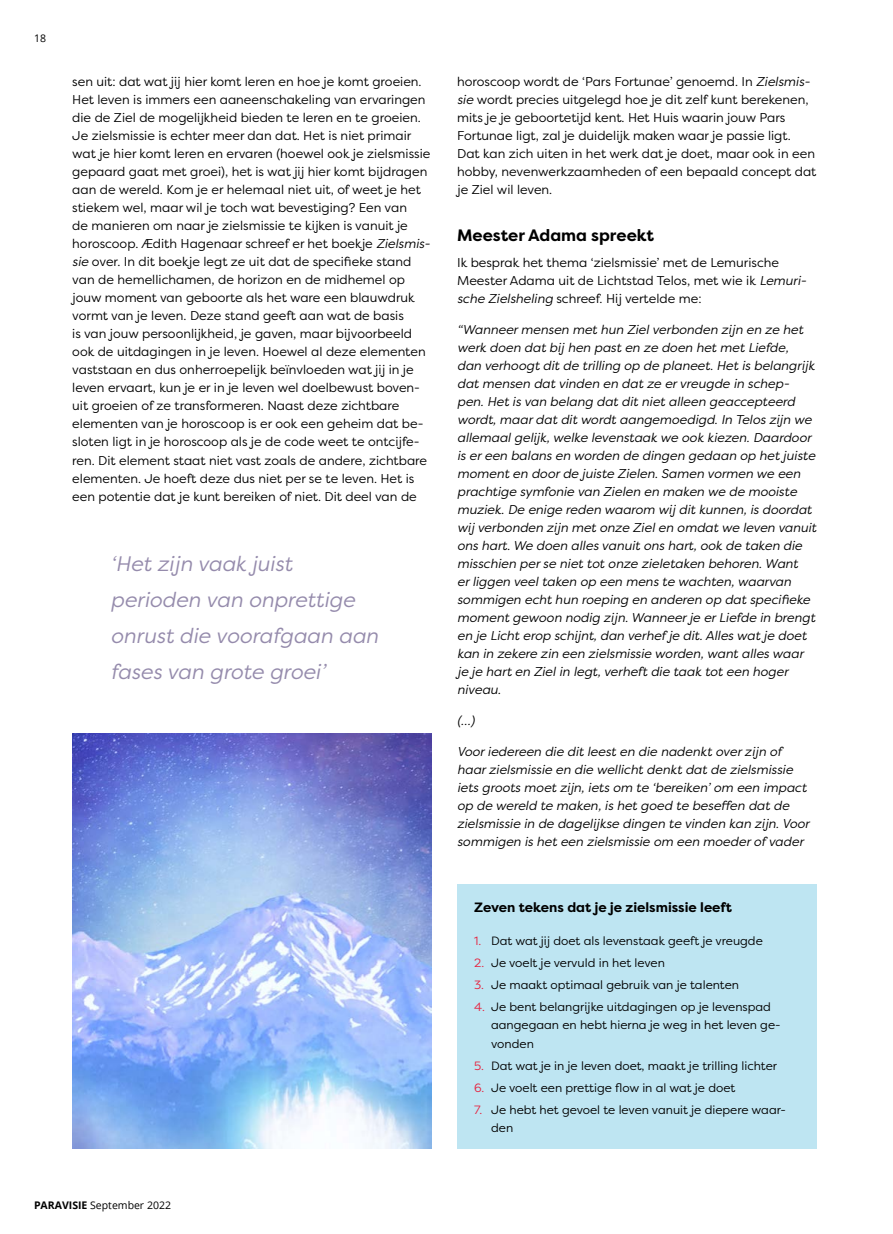
<style>
.page{position:relative;width:893px;height:1234px;background:#fff}
.page>*{position:absolute;margin:0;border:0;box-sizing:border-box;transform-origin:0 0}
.t1{font:italic 21px/36px "Filson Pro";color:#958bac}
.t2{font:700 16.5px "Filson Pro";color:#000}
.t3{font:700 13.5px "Filson Pro";color:#000}
.t4{font:12.75px/18px "Filson Pro";color:#000}
.t5{font:italic 12.75px/18px "Filson Pro";color:#000}
.t6{font:12px/18px "Filson Pro";color:#000}
.t7{font:10.5px "Open Sans";color:#000}
.s1{font-style:italic}
.s2{color:#e6213e}
.s3{font-weight:700}
</style>
<div class="page">
<img style="left:72px;top:733px;width:359px;height:415px">
<div style="left:457px;top:884px;width:359px;height:264px;background:#bee5f2"></div>
<p class="t7" style="left:34px;top:31px;width:14px">18</p>
<p class="t4" style="left:72px;top:72px;width:360px">sen uit: dat wat jij hier komt leren en hoe je komt groeien.<br>Het leven is immers een aaneenschakeling van ervaringen die de Ziel de mogelijkheid bieden te leren en te groeien.<br>Je zielsmissie is echter meer dan dat. Het is niet primair wat je hier komt leren en ervaren (hoewel ook je zielsmissie gepaard gaat met groei), het is wat jij hier komt bijdragen aan de wereld. Kom je er helemaal niet uit, of weet je het stiekem wel, maar wil je toch wat bevestiging? Een van<br>de manieren om naar je zielsmissie te kijken is vanuit je horoscoop. Ædith Hagenaar schreef er het boekje <span class="s1">Zielsmis&shy;sie</span> over. In dit boekje legt ze uit dat de specifieke stand van de hemellichamen, de horizon en de midhemel op jouw moment van geboorte als het ware een blauwdruk vormt van je leven. Deze stand geeft aan wat de basis<br>is van jouw persoonlijkheid, je gaven, maar bijvoorbeeld ook de uitdagingen in je leven. Hoewel al deze elementen vaststaan en dus onherroepelijk beïnvloeden wat jij in je leven ervaart, kun je er in je leven wel doelbewust boven&shy;uit groeien of ze transformeren. Naast deze zichtbare elementen van je horoscoop is er ook een geheim dat be&shy;sloten ligt in je horoscoop als je de code weet te ontcijfe&shy;ren. Dit element staat niet vast zoals de andere, zichtbare elementen. Je hoeft deze dus niet per se te leven. Het is een potentie dat je kunt bereiken of niet. Dit deel van de</p>
<p class="t4" style="left:457px;top:72px;width:361px">horoscoop wordt de ‘Pars Fortunae’ genoemd. In <span class="s1">Zielsmis&shy;sie</span> wordt precies uitgelegd hoe je dit zelf kunt berekenen, mits je je geboortetijd kent. Het Huis waarin jouw Pars Fortunae ligt, zal je duidelijk maken waar je passie ligt.<br>Dat kan zich uiten in het werk dat je doet, maar ook in een hobby, nevenwerkzaamheden of een bepaald concept dat je Ziel wil leven.</p>
<p class="t2" style="left:457px;top:224px;width:198px">Meester Adama spreekt</p>
<p class="t4" style="left:457px;top:253px;width:351px">Ik besprak het thema ‘zielsmissie’ met de Lemurische<br>Meester Adama uit de Lichtstad Telos, met wie ik <span class="s1">Lemuri&shy;sche Zielsheling</span> schreef. Hij vertelde me:</p>
<p class="t5" style="left:457px;top:320px;width:361px">“Wanneer mensen met hun Ziel verbonden zijn en ze het werk doen dat bij hen past en ze doen het met Liefde,<br>dan verhoogt dit de trilling op de planeet. Het is belangrijk dat mensen dat vinden en dat ze er vreugde in schep&shy;pen. Het is van belang dat dit niet alleen geaccepteerd wordt, maar dat dit wordt aangemoedigd. In Telos zijn we allemaal gelijk, welke levenstaak we ook kiezen. Daardoor is er een balans en worden de dingen gedaan op het juiste moment en door de juiste Zielen. Samen vormen we een prachtige symfonie van Zielen en maken we de mooiste muziek. De enige reden waarom wij dit kunnen, is doordat wij verbonden zijn met onze Ziel en omdat we leven vanuit ons hart. We doen alles vanuit ons hart, ook de taken die misschien per se niet tot onze zieletaken behoren. Want<br>er liggen veel taken op een mens te wachten, waarvan sommigen echt hun roeping en anderen op dat specifieke moment gewoon nodig zijn. Wanneer je er Liefde in brengt en je Licht erop schijnt, dan verhef je dit. Alles wat je doet kan in zekere zin een zielsmissie worden, want alles waar je je hart en Ziel in legt, verheft die taak tot een hoger niveau.</p>
<p class="t5" style="left:457px;top:711px;width:19px">(…)</p>
<p class="t5" style="left:457px;top:742px;width:354px">Voor iedereen die dit leest en die nadenkt over zijn of haar zielsmissie en die wellicht denkt dat de zielsmissie iets groots moet zijn, iets om te ‘bereiken’ om een impact op de wereld te maken, is het goed te beseffen dat de zielsmissie in de dagelijkse dingen te vinden kan zijn. Voor sommigen is het een zielsmissie om een moeder of vader</p>
<h1 class="t1" style="left:111px;top:545px;width:269px">‘Het zijn vaak juist perioden van onprettige onrust die voorafgaan aan fases van grote groei’</h1>
<p class="t3" style="left:474px;top:898px;width:259px">Zeven tekens dat je je zielsmissie leeft</p>
<p class="t6" style="left:474px;top:930px;width:290px"><span class="s2">1.</span> Dat wat jij doet als levenstaak geeft je vreugde</p>
<p class="t6" style="left:474px;top:953px;width:192px"><span class="s2">2.</span> Je voelt je vervuld in het leven</p>
<p class="t6" style="left:474px;top:975px;width:267px"><span class="s2">3.</span> Je maakt optimaal gebruik van je talenten</p>
<p class="t6" style="left:491px;top:997px;width:291px;text-indent:-17px"><span class="s2">4.</span> Je bent belangrijke uitdagingen op je levenspad aangegaan en hebt hierna je weg in het leven ge&shy;vonden</p>
<p class="t6" style="left:474px;top:1055px;width:304px"><span class="s2">5.</span> Dat wat je in je leven doet, maakt je trilling lichter</p>
<p class="t6" style="left:474px;top:1078px;width:263px"><span class="s2">6.</span> Je voelt een prettige flow in al wat je doet</p>
<p class="t6" style="left:491px;top:1100px;width:296px;text-indent:-17px"><span class="s2">7.</span> Je hebt het gevoel te leven vanuit je diepere waar&shy;den</p>
<p class="t7" style="left:34px;top:1197px;width:139px"><span class="s3">PARAVISIE</span> September 2022</p>
</div>
